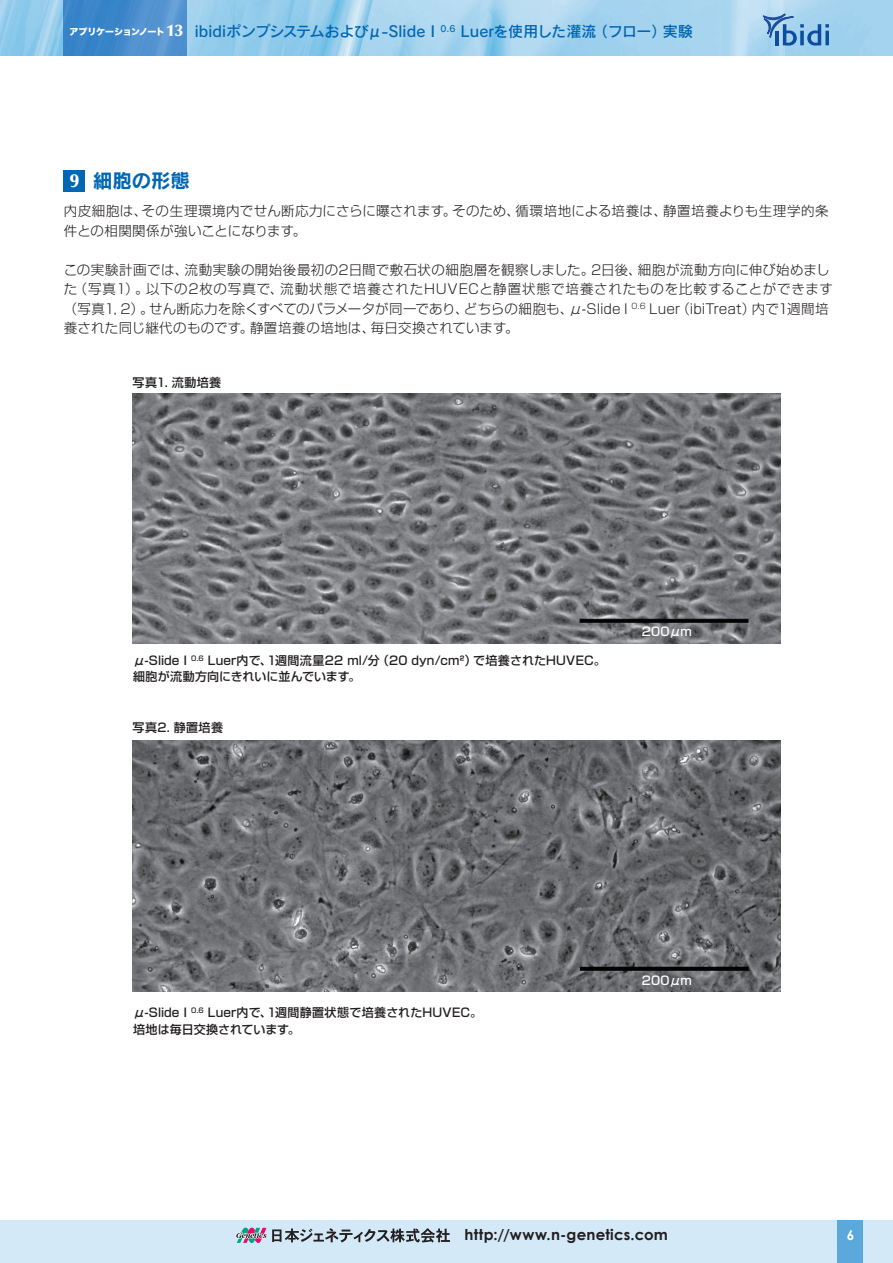
<style>
.page{position:relative;width:893px;height:1263px;background:#fff}
.page>*{position:absolute;margin:0;border:0;box-sizing:border-box;transform-origin:0 0}
.t1{font:19.5px "Rodin CID B";letter-spacing:-.005em;color:#0166b3}
.t2{font:15px "Rodin CID DB";letter-spacing:-.01em;color:#0166b3}
.t3{font:700 15px "Century Gothic";letter-spacing:.015em;color:#231f20}
.t4{font:300 13.5px/19.5px "Shin Go Pro";letter-spacing:.025em;color:#231f20}
.t5{font:700 13.5px "Century Gothic";color:#fff}
.t6{font:500 12px/16.5px "Shin Go Pro";letter-spacing:.015em;color:#231f20}
.t7{font:500 12px "Shin Go Pro";letter-spacing:-.005em;color:#fff}
.t8{font:9px "Hira Kaku Std W8";letter-spacing:-.04em;color:#fff}
.s1{font-family:"Optima LT Std";font-weight:900;font-size:16.5px}
.s2{font-family:"Optima LT Std";font-weight:900;font-size:18.75px;color:#fff}
</style>
<div class="page">
<img style="left:0;top:0;width:893px;height:55px">
<svg style="left:762px;top:12px;width:67px;height:34px;background:#7bacd7"></svg>
<svg style="left:64px;top:0;width:123px;height:55px;background:#468bcc"></svg>
<div style="left:0;top:1220px;width:893px;height:43px;background:#d4e9f7"></div>
<svg style="left:236px;top:1227px;width:214px;height:17px"></svg>
<div style="left:838px;top:1220px;width:25px;height:43px;background:#5ba8dc"></div>
<div style="left:64px;top:170px;width:21px;height:21px;background:#0166b3"></div>
<img style="left:132px;top:393px;width:649px;height:251px">
<img style="left:133px;top:741px;width:647px;height:251px">
<p class="t8" style="left:70px;top:26px;width:115px">アプリケーションノート <span class="s1">13</span></p>
<p class="t2" style="left:195px;top:22px;width:500px">ibidiポンプシステムおよびμ-Slide I <sup>0.6</sup> Luerを使用した灌流（フロー）実験</p>
<h1 class="t1" style="left:70px;top:167px;width:122px"><span class="s2">9</span> 細胞の形態</h1>
<p class="t4" style="left:64px;top:200px;width:766px">内皮細胞は、その生理環境内でせん断応力にさらに曝されます。そのため、循環培地による培養は、静置培養よりも生理学的条件との相関関係が強いことになります。</p>
<p class="t4" style="left:64px;top:258px;width:771px">この実験計画では、流動実験の開始後最初の2日間で敷石状の細胞層を観察しました。2日後、細胞が流動方向に伸び始めました（写真1）。以下の2枚の写真で、流動状態で培養されたHUVECと静置状態で培養されたものを比較することができます（写真1, 2）。せん断応力を除くすべてのパラメータが同一であり、どちらの細胞も、μ-Slide I <sup>0.6</sup> Luer（ibiTreat）内で1週間培養された同じ継代のものです。静置培養の培地は、毎日交換されています。</p>
<p class="t6" style="left:133px;top:373px;width:90px">写真1. 流動培養</p>
<p class="t6" style="left:133px;top:651px;width:474px">μ-Slide I <sup>0.6</sup> Luer内で、1週間流量22 ml/分（20 dyn/cm²）で培養されたHUVEC。細胞が流動方向にきれいに並んでいます。</p>
<p class="t6" style="left:133px;top:718px;width:92px">写真2. 静置培養</p>
<p class="t7" style="left:642px;top:621px;width:52px">200μm</p>
<p class="t6" style="left:133px;top:1003px;width:350px">μ-Slide I <sup>0.6</sup> Luer内で、1週間静置状態で培養されたHUVEC。培地は毎日交換されています。</p>
<p class="t7" style="left:642px;top:971px;width:52px">200μm</p>
<p class="t3" style="left:465px;top:1225px;width:205px">http://www.n-genetics.com</p>
<p class="t5" style="left:847px;top:1226px;width:9px">6</p>
</div>
